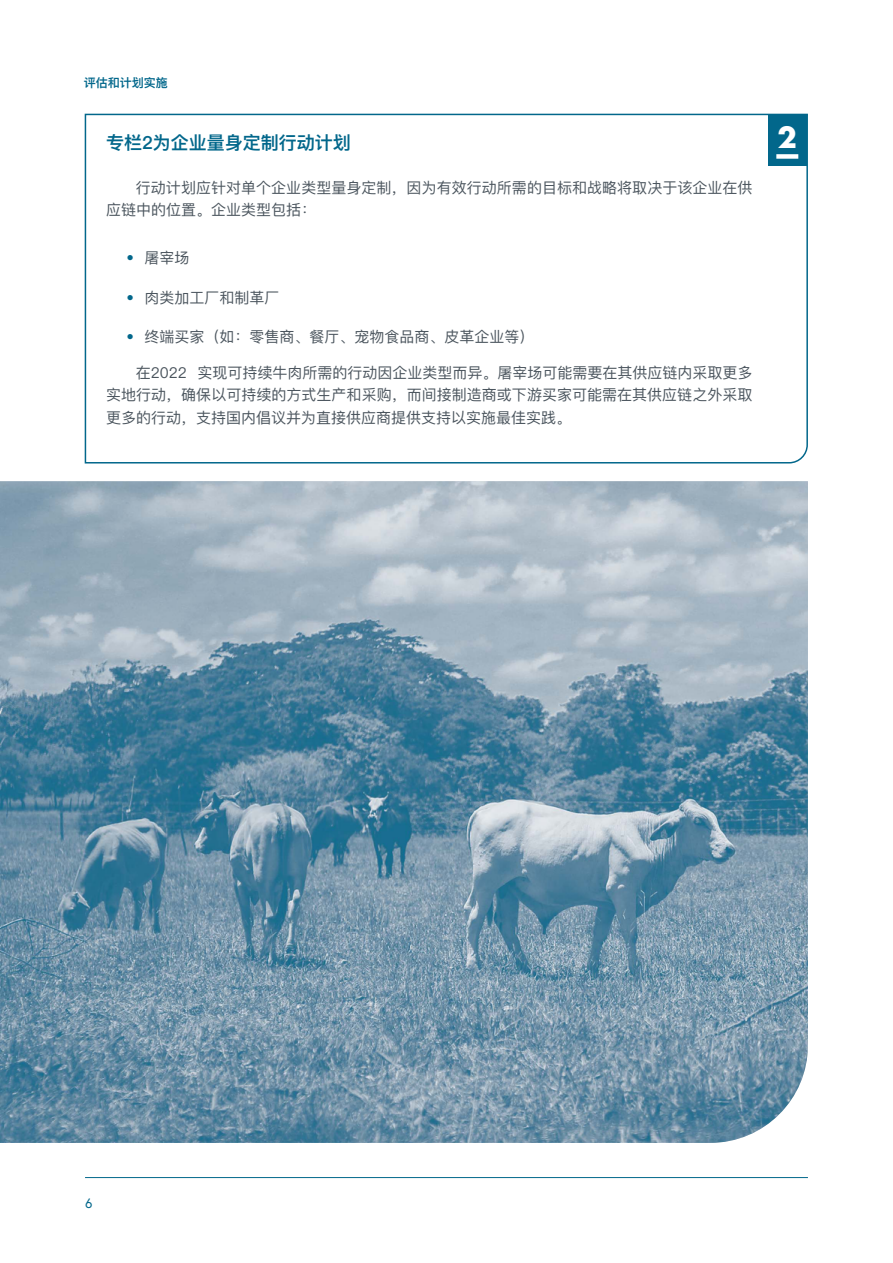
<style>
.page{position:relative;width:893px;height:1263px;background:#fff}
.page>*{position:absolute;margin:0;border:0;box-sizing:border-box;transform-origin:0 0}
.t1{font:700 28.5px "Futura";color:#fff}
.t2{font:600 18px "Ping Fang SC";color:#02678b}
.t3{font:15px/22.5px "Ping Fang SC";color:#4b555e}
.t4{font:13.5px "Europa";color:#02678b}
.t5{font:600 12px "Ping Fang SC";color:#02678b}
.s1{font-weight:600;color:#02678b}
</style>
<div class="page">
<hr style="left:85px;top:1177px;width:723px;height:1px;background:#02678b">
<svg style="left:84px;top:113px;width:724px;height:351px"></svg>
<div style="left:768px;top:115px;width:38px;height:50px;background:#02678b"></div>
<div style="left:776px;top:154px;width:22px;height:5px;background:#fff"></div>
<img style="left:0;top:481px;width:808px;height:662px">
<p class="t5" style="left:84px;top:76px;width:85px">评估和计划实施</p>
<p class="t2" style="left:106px;top:132px;width:246px">专栏2为企业量身定制行动计划</p>
<p class="t3" style="left:106px;top:176px;width:648px;text-indent:30px">行动计划应针对单个企业类型量身定制，因为有效行动所需的目标和战略将取决于该企业在供应链中的位置。企业类型包括：</p>
<p class="t3" style="left:126px;top:247px;width:64px"><span class="s1">•</span> 屠宰场</p>
<p class="t3" style="left:126px;top:286px;width:154px"><span class="s1">•</span> 肉类加工厂和制革厂</p>
<p class="t3" style="left:126px;top:326px;width:409px"><span class="s1">•</span> 终端买家（如：零售商、餐厅、宠物食品商、皮革企业等）</p>
<p class="t3" style="left:106px;top:361px;width:648px;text-align:justify;text-indent:30px">在2022 实现可持续牛肉所需的行动因企业类型而异。屠宰场可能需要在其供应链内采取更多实地行动，确保以可持续的方式生产和采购，而间接制造商或下游买家可能需在其供应链之外采取更多的行动，支持国内倡议并为直接供应商提供支持以实施最佳实践。</p>
<h1 class="t1" style="left:778px;top:117px;width:21px">2</h1>
<p class="t4" style="left:85px;top:1195px;width:9px">6</p>
</div>
